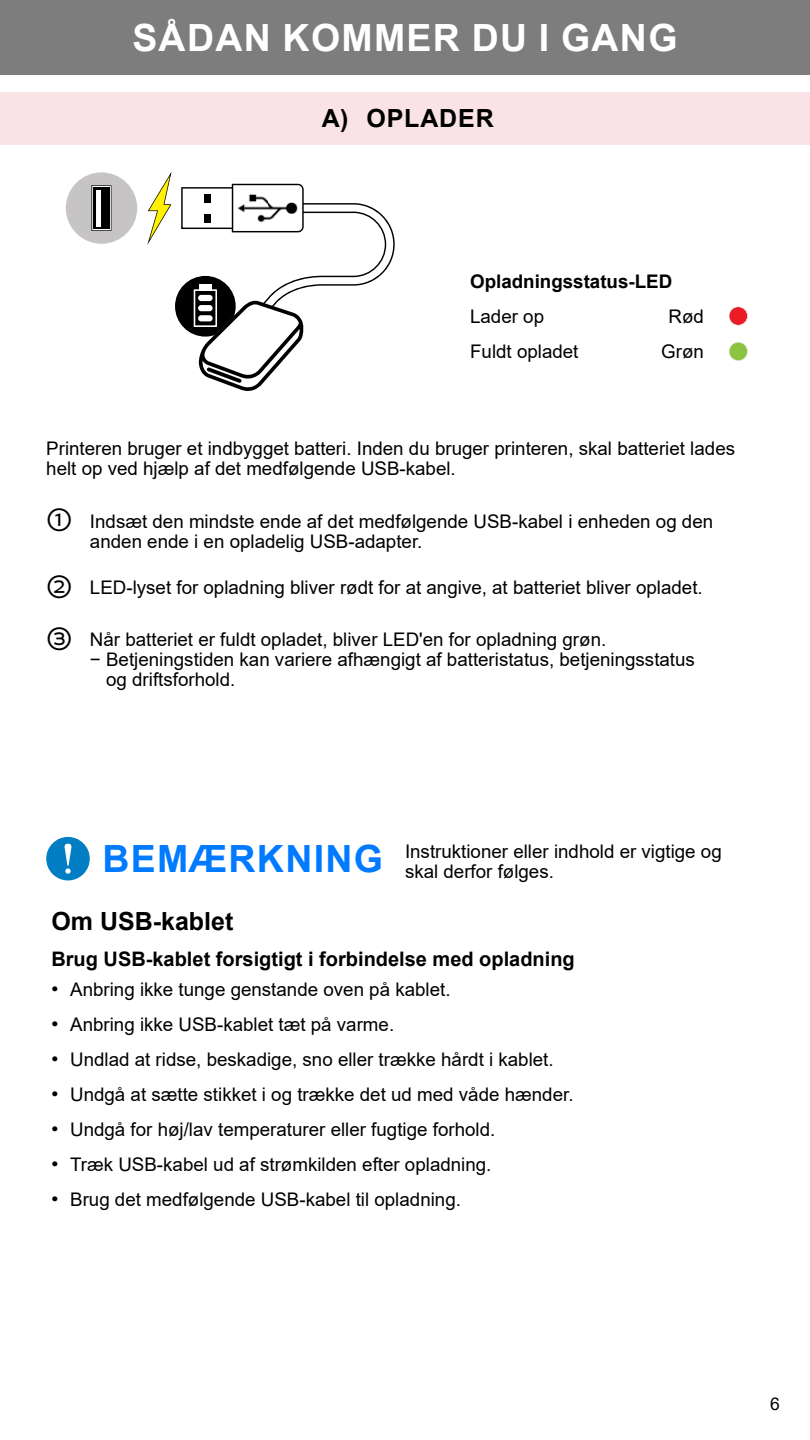
<style>
.page{position:relative;width:810px;height:1440px;background:#fff}
.page>*{position:absolute;margin:0;border:0;box-sizing:border-box;transform-origin:0 0}
.t1{font:700 37.5px "Arial";letter-spacing:.035em;color:#fff}
.t2{font:700 25px "Arial";color:#000}
.t3{font:700 25px "Arial";letter-spacing:.035em;color:#000}
.t4{font:700 20px "Arial";color:#000}
.t5{font:18.75px/20px "Arial";color:#000}
.t6{font:700 18.75px "Arial";color:#000}
.t7{font:17.5px "Arial";color:#000}
.s1{font-family:"Optic Sans 201";font-size:30px}
.s2{font-weight:700;font-size:37.5px;color:#007aff}
.s3{font-family:"Optic Sans 201"}
</style>
<div class="page">
<div style="left:0;top:0;width:810px;height:75px;background:#7d7d7d"></div>
<svg style="left:729px;top:306px;width:19px;height:20px"></svg>
<svg style="left:729px;top:342px;width:19px;height:19px"></svg>
<div style="left:46px;top:837px;width:44px;height:43px;background:#007dc3;border-radius:50%"></div>
<svg style="left:65px;top:844px;width:6px;height:30px"></svg>
<div style="left:0;top:92px;width:809px;height:52px;background:#fae3e7"></div>
<div style="left:66px;top:172px;width:71px;height:72px;background:#c6c4c4;border-radius:50%"></div>
<svg style="left:91px;top:185px;width:21px;height:46px"></svg>
<div style="left:94px;top:187px;width:16px;height:42px;background:#000"></div>
<hr style="left:96px;top:190px;width:4px;height:36px;background:#fff">
<svg style="left:147px;top:172px;width:248px;height:219px"></svg>
<img style="left:237px;top:193px;width:62px;height:30px">
<h1 class="t1" style="left:132px;top:12px;width:547px">SÅDAN KOMMER DU I GANG</h1>
<h2 class="t3" style="left:322px;top:101px;width:174px">A) OPLADER</h2>
<p class="t6" style="left:470px;top:268px;width:204px">Opladningsstatus-LED</p>
<p class="t5" style="left:470px;top:306px;width:76px">Lader op</p>
<p class="t5" style="left:668px;top:306px;width:37px">Rød</p>
<p class="t5" style="left:470px;top:342px;width:110px">Fuldt opladet</p>
<p class="t5" style="left:661px;top:342px;width:44px">Grøn</p>
<p class="t5" style="left:46px;top:438px;width:690px">Printeren bruger et indbygget batteri. Inden du bruger printeren, skal batteriet lades helt op ved hjælp af det medfølgende USB-kabel.</p>
<p class="t5" style="left:90px;top:511px;width:625px;text-indent:-44px"><span class="s1">①</span> Indsæt den mindste ende af det medfølgende USB-kabel i enheden og den anden ende i en opladelig USB-adapter.</p>
<p class="t5" style="left:46px;top:577px;width:658px"><span class="s1">②</span> LED-lyset for opladning bliver rødt for at angive, at batteriet bliver opladet.</p>
<p class="t5" style="left:46px;top:630px;width:562px"><span class="s1">③</span> Når batteriet er fuldt opladet, bliver LED'en for opladning grøn.</p>
<p class="t5" style="left:90px;top:650px;width:607px">− Betjeningstiden kan variere afhængigt af batteristatus, betjeningsstatus</p>
<p class="t5" style="left:106px;top:670px;width:131px">og driftsforhold.</p>
<p class="t5" style="left:405px;top:841px;width:318px;text-indent:-302px"><span class="s2">BEMÆRKNING</span> Instruktioner eller indhold er vigtige og skal derfor følges.</p>
<h2 class="t2" style="left:51px;top:904px;width:183px">Om USB-kablet</h2>
<p class="t4" style="left:51px;top:945px;width:525px">Brug USB-kablet forsigtigt i forbindelse med opladning</p>
<p class="t5" style="left:51px;top:979px;width:401px"><span class="s3">•</span> Anbring ikke tunge genstande oven på kablet.</p>
<p class="t5" style="left:51px;top:1014px;width:344px"><span class="s3">•</span> Anbring ikke USB-kablet tæt på varme.</p>
<p class="t5" style="left:51px;top:1049px;width:504px"><span class="s3">•</span> Undlad at ridse, beskadige, sno eller trække hårdt i kablet.</p>
<p class="t5" style="left:51px;top:1084px;width:524px"><span class="s3">•</span> Undgå at sætte stikket i og trække det ud med våde hænder.</p>
<p class="t5" style="left:51px;top:1119px;width:445px"><span class="s3">•</span> Undgå for høj/lav temperaturer eller fugtige forhold.</p>
<p class="t5" style="left:51px;top:1154px;width:442px"><span class="s3">•</span> Træk USB-kabel ud af strømkilden efter opladning.</p>
<p class="t5" style="left:51px;top:1189px;width:411px"><span class="s3">•</span> Brug det medfølgende USB-kabel til opladning.</p>
<p class="t7" style="left:770px;top:1391px;width:11px">6</p>
</div>
